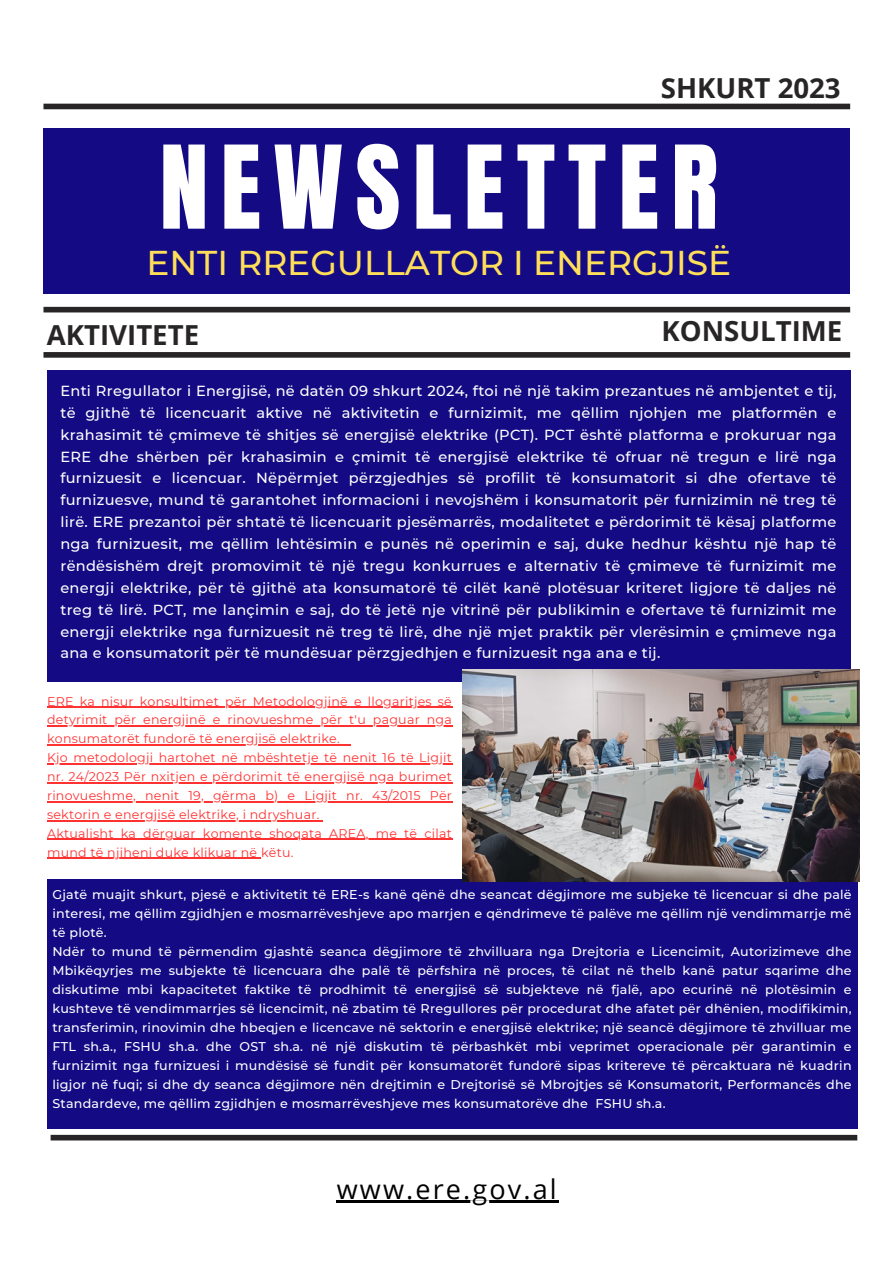
<style>
.page{position:relative;width:894px;height:1264px;background:#fff}
.page>*{position:absolute;margin:0;border:0;box-sizing:border-box;transform-origin:0 0}
.t1{font:97.95px "Anton";letter-spacing:.125em;color:#fff}
.t2{font:500 34.35px "Montserrat";color:#ffde59}
.t3{font:700 27.6px "Open Sans";color:#272525}
.t4{font:27px "Open Sans";letter-spacing:.08em;color:#000}
.t5{font:500 14.55px/21.9px "Montserrat";letter-spacing:.02em;color:#fff;text-align:justify}
.t6{font:500 12.6px/19px "Montserrat";letter-spacing:.02em;color:#fff}
.t7{font:12.6px/18.9px "Montserrat";letter-spacing:.02em;color:#ff3131}
</style>
<div class="page">
<div style="left:43px;top:104px;width:806px;height:5px;background:#272525"></div>
<div style="left:43px;top:128px;width:806px;height:166px;background:#130a84"></div>
<div style="left:43px;top:307px;width:806px;height:5px;background:#272525"></div>
<div style="left:43px;top:352px;width:806px;height:6px;background:#272525"></div>
<div style="left:51px;top:1134px;width:806px;height:6px;background:#272525"></div>
<div style="left:47px;top:370px;width:802px;height:312px;background:#130a84"></div>
<div style="left:47px;top:879px;width:810px;height:249px;background:#130a84"></div>
<img style="left:462px;top:669px;width:396px;height:212px">
<hr style="left:337px;top:1200px;width:221px;height:2px;background:#000">
<hr style="left:47px;top:706px;width:405px;height:1px;background:#ff3131">
<hr style="left:47px;top:725px;width:405px;height:1px;background:#ff3131">
<hr style="left:47px;top:744px;width:293px;height:1px;background:#ff3131">
<hr style="left:47px;top:763px;width:405px;height:1px;background:#ff3131">
<hr style="left:47px;top:782px;width:405px;height:1px;background:#ff3131">
<hr style="left:47px;top:801px;width:405px;height:1px;background:#ff3131">
<hr style="left:47px;top:820px;width:272px;height:1px;background:#ff3131">
<hr style="left:47px;top:839px;width:405px;height:1px;background:#ff3131">
<hr style="left:47px;top:857px;width:214px;height:1px;background:#ff3131">
<h3 class="t3" style="left:660px;top:69px;width:181px">SHKURT 2023</h3>
<h1 class="t1" style="left:159px;top:117px;width:559px">NEWSLETTER</h1>
<h2 class="t2" style="left:146px;top:242px;width:586px">ENTI RREGULLATOR I ENERGJISË</h2>
<h3 class="t3" style="left:47px;top:315px;width:154px">AKTIVITETE</h3>
<h3 class="t3" style="left:661px;top:312px;width:182px">KONSULTIME</h3>
<p class="t5" style="left:60px;top:380px;width:777px">Enti Rregullator i Energjisë, në datën 09 shkurt 2024, ftoi në një takim prezantues në ambjentet e tij, të gjithë të licencuarit aktive në aktivitetin e furnizimit, me qëllim njohjen me platformën e krahasimit të çmimeve të shitjes së energjisë elektrike (PCT). PCT është platforma e prokuruar nga ERE dhe shërben për krahasimin e çmimit të energjisë elektrike të ofruar në tregun e lirë nga furnizuesit e licencuar. Nëpërmjet përzgjedhjes së profilit të konsumatorit si dhe ofertave të furnizuesve, mund të garantohet informacioni i nevojshëm i konsumatorit për furnizimin në treg të lirë. ERE prezantoi për shtatë të licencuarit pjesëmarrës, modalitetet e përdorimit të kësaj platforme nga furnizuesit, me qëllim lehtësimin e punës në operimin e saj, duke hedhur kështu një hap të rëndësishëm drejt promovimit të një tregu konkurrues e alternativ të çmimeve të furnizimit me energji elektrike, për të gjithë ata konsumatorë të cilët kanë plotësuar kriteret ligjore të daljes në treg të lirë. PCT, me lançimin e saj, do të jetë nje vitrinë për publikimin e ofertave të furnizimit me energji elektrike nga furnizuesit në treg të lirë, dhe një mjet praktik për vlerësimin e çmimeve nga ana e konsumatorit për të mundësuar përzgjedhjen e furnizuesit nga ana e tij.</p>
<p class="t7" style="left:47px;top:691px;width:406px">ERE ka nisur konsultimet për Metodologjinë e llogaritjes së detyrimit për energjinë e rinovueshme për t'u paguar nga konsumatorët fundorë të energjisë elektrike.<br>Kjo metodologji hartohet në mbështetje të nenit 16 të Ligjit nr. 24/2023 Për nxitjen e përdorimit të energjisë nga burimet rinovueshme, nenit 19, gërma b) e Ligjit nr. 43/2015 Për sektorin e energjisë elektrike, i ndryshuar.<br>Aktualisht ka dërguar komente shoqata AREA, me të cilat mund të njiheni duke klikuar në këtu.</p>
<p class="t6" style="left:52px;top:884px;width:800px">Gjatë muajit shkurt, pjesë e aktivitetit të ERE-s kanë qënë dhe seancat dëgjimore me subjeke të licencuar si dhe palë interesi, me qëllim zgjidhjen e mosmarrëveshjeve apo marrjen e qëndrimeve të palëve me qëllim një vendimmarrje më të plotë.<br>Ndër to mund të përmendim gjashtë seanca dëgjimore të zhvilluara nga Drejtoria e Licencimit, Autorizimeve dhe Mbikëqyrjes me subjekte të licencuara dhe palë të përfshira në proces, të cilat në thelb kanë patur sqarime dhe diskutime mbi kapacitetet faktike të prodhimit të energjisë së subjekteve në fjalë, apo ecurinë në plotësimin e kushteve të vendimmarrjes së licencimit, në zbatim të Rregullores për procedurat dhe afatet për dhënien, modifikimin, transferimin, rinovimin dhe hbeqjen e licencave në sektorin e energjisë elektrike; një seancë dëgjimore të zhvilluar me FTL sh.a., FSHU sh.a. dhe OST sh.a. në një diskutim të përbashkët mbi veprimet operacionale për garantimin e furnizimit nga furnizuesi i mundësisë së fundit për konsumatorët fundorë sipas kritereve të përcaktuara në kuadrin ligjor në fuqi; si dhe dy seanca dëgjimore nën drejtimin e Drejtorisë së Mbrojtjes së Konsumatorit, Performancës dhe Standardeve, me qëllim zgjidhjen e mosmarrëveshjeve mes konsumatorëve dhe FSHU sh.a.</p>
<h3 class="t4" style="left:337px;top:1169px;width:221px">www.ere.gov.al</h3>
</div>
